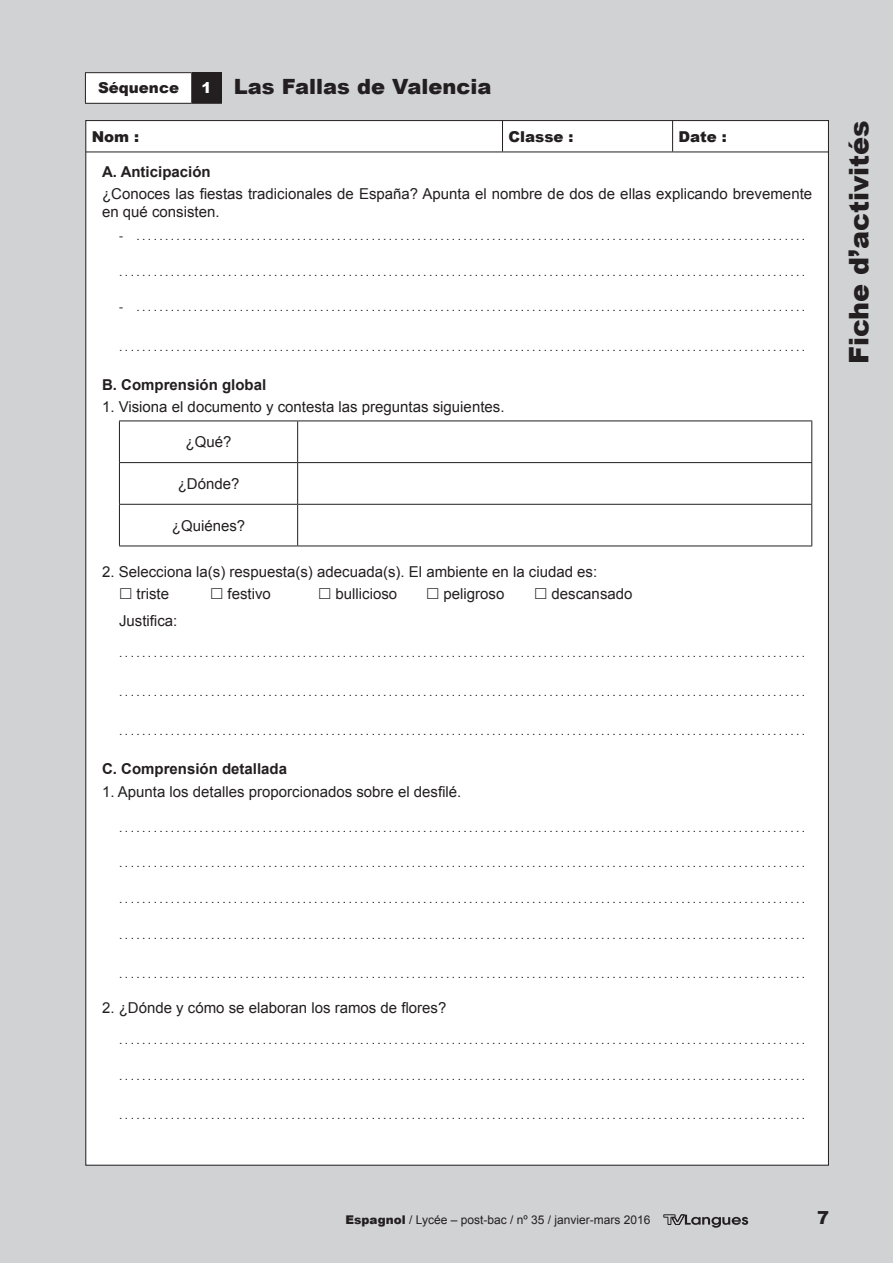
<style>
.page{position:relative;width:893px;height:1263px;background:#d1d2d4}
.page>*{position:absolute;margin:0;border:0;box-sizing:border-box;transform-origin:0 0}
.t1{font:900 27px "Arial";color:#231f20}
.t2{font:900 21px "Arial";color:#231f20}
.t3{font:900 18px "Arial";color:#231f20}
.t4{font:15px/18px "Arial";color:#231f20}
.t5{font:700 15px "Arial";color:#231f20}
.t6{font:900 15px "Arial";color:#231f20}
.t7{font:12px "Arial";color:#231f20}
.s1{font-size:15px;color:#fff}
.s2{font-weight:900}
</style>
<div class="page">
<div style="left:86px;top:121px;width:742px;height:1044px;background:#fff"></div>
<hr style="left:502px;top:121px;width:1px;height:31px;background:#231f20">
<hr style="left:672px;top:121px;width:1px;height:31px;background:#231f20">
<hr style="left:86px;top:152px;width:416px;height:1px;background:#231f20">
<hr style="left:502px;top:152px;width:171px;height:1px;background:#231f20">
<hr style="left:673px;top:152px;width:155px;height:1px;background:#231f20">
<div style="left:85px;top:73px;width:107px;height:30px;background:#fff"></div>
<div style="left:192px;top:73px;width:29px;height:30px;background:#231f20"></div>
<hr style="left:85px;top:72px;width:107px;height:1px;background:#231f20">
<hr style="left:85px;top:73px;width:1px;height:30px;background:#231f20">
<hr style="left:85px;top:103px;width:107px;height:1px;background:#231f20">
<hr style="left:192px;top:72px;width:30px;height:1px;background:#231f20">
<hr style="left:191px;top:73px;width:1px;height:30px;background:#231f20">
<hr style="left:221px;top:73px;width:1px;height:30px;background:#231f20">
<hr style="left:192px;top:103px;width:30px;height:1px;background:#231f20">
<hr style="left:297px;top:421px;width:1px;height:41px;background:#231f20">
<hr style="left:119px;top:462px;width:179px;height:1px;background:#231f20">
<hr style="left:298px;top:462px;width:514px;height:1px;background:#231f20">
<hr style="left:297px;top:463px;width:1px;height:41px;background:#231f20">
<hr style="left:119px;top:504px;width:179px;height:1px;background:#231f20">
<hr style="left:298px;top:504px;width:514px;height:1px;background:#231f20">
<hr style="left:297px;top:505px;width:1px;height:41px;background:#231f20">
<hr style="left:119px;top:420px;width:179px;height:1px;background:#231f20">
<hr style="left:119px;top:421px;width:1px;height:41px;background:#231f20">
<hr style="left:298px;top:420px;width:514px;height:1px;background:#231f20">
<hr style="left:811px;top:421px;width:1px;height:41px;background:#231f20">
<hr style="left:119px;top:463px;width:1px;height:41px;background:#231f20">
<hr style="left:811px;top:463px;width:1px;height:41px;background:#231f20">
<hr style="left:119px;top:505px;width:1px;height:41px;background:#231f20">
<hr style="left:811px;top:505px;width:1px;height:41px;background:#231f20">
<hr style="left:119px;top:546px;width:179px;height:1px;background:#231f20">
<hr style="left:298px;top:546px;width:514px;height:1px;background:#231f20">
<svg style="left:663px;top:1214px;width:85px;height:14px"></svg>
<p class="t6" style="left:98px;top:77px;width:82px">Séquence</p>
<h2 class="t2" style="left:202px;top:71px;width:291px"><span class="s1">1</span> Las Fallas de Valencia</h2>
<p class="t6" style="left:92px;top:125px;width:49px">Nom :</p>
<p class="t6" style="left:508px;top:125px;width:66px">Classe :</p>
<p class="t6" style="left:679px;top:125px;width:50px">Date :</p>
<p class="t5" style="left:102px;top:161px;width:110px">A. Anticipación</p>
<p class="t4" style="left:102px;top:185px;width:712px">¿Conoces las fiestas tradicionales de España? Apunta el nombre de dos de ellas explicando brevemente en qué consisten.</p>
<p class="t7" style="left:119px;top:228px;width:688px">- .....................................................................................................................</p>
<p class="t7" style="left:119px;top:263px;width:687px">........................................................................................................................</p>
<p class="t7" style="left:119px;top:299px;width:688px">- .....................................................................................................................</p>
<p class="t7" style="left:119px;top:338px;width:687px">........................................................................................................................</p>
<p class="t5" style="left:102px;top:374px;width:166px">B. Comprensión global</p>
<p class="t4" style="left:102px;top:398px;width:404px">1. Visiona el documento y contesta las preguntas siguientes.</p>
<p class="t4" style="left:186px;top:433px;width:47px">¿Qué?</p>
<p class="t4" style="left:178px;top:475px;width:63px">¿Dónde?</p>
<p class="t4" style="left:172px;top:516px;width:75px">¿Quiénes?</p>
<p class="t4" style="left:137px;top:561px;width:462px;line-height:22.2px;text-indent:-35px">2. Selecciona la(s) respuesta(s) adecuada(s). El ambiente en la ciudad es: triste</p>
<p class="t4" style="left:228px;top:585px;width:45px">festivo</p>
<p class="t4" style="left:336px;top:585px;width:63px">bullicioso</p>
<p class="t4" style="left:444px;top:585px;width:62px">peligroso</p>
<p class="t4" style="left:552px;top:585px;width:82px">descansado</p>
<p class="t4" style="left:119px;top:612px;width:60px">Justifica:</p>
<p class="t7" style="left:119px;top:644px;width:687px">........................................................................................................................</p>
<p class="t7" style="left:119px;top:684px;width:687px">........................................................................................................................</p>
<p class="t7" style="left:119px;top:723px;width:687px">........................................................................................................................</p>
<p class="t5" style="left:102px;top:759px;width:187px">C. Comprensión detallada</p>
<p class="t4" style="left:102px;top:782px;width:361px">1. Apunta los detalles proporcionados sobre el desfilé.</p>
<p class="t7" style="left:119px;top:820px;width:687px">........................................................................................................................</p>
<p class="t7" style="left:119px;top:855px;width:687px">........................................................................................................................</p>
<p class="t7" style="left:119px;top:891px;width:687px">........................................................................................................................</p>
<p class="t7" style="left:119px;top:927px;width:687px">........................................................................................................................</p>
<p class="t7" style="left:119px;top:966px;width:687px">........................................................................................................................</p>
<p class="t4" style="left:102px;top:999px;width:346px">2. ¿Dónde y cómo se elaboran los ramos de flores?</p>
<p class="t7" style="left:119px;top:1032px;width:687px">........................................................................................................................</p>
<p class="t7" style="left:119px;top:1068px;width:687px">........................................................................................................................</p>
<p class="t7" style="left:119px;top:1107px;width:687px">........................................................................................................................</p>
<h1 class="t1" style="left:839px;top:364px;width:246px;rotate:-90deg">Fiche d’activités</h1>
<p class="t7" style="left:346px;top:1212px;width:306px"><span class="s2">Espagnol</span> / Lycée – post-bac / nº 35 / janvier-mars 2016</p>
<h3 class="t3" style="left:817px;top:1205px;width:14px">7</h3>
</div>
